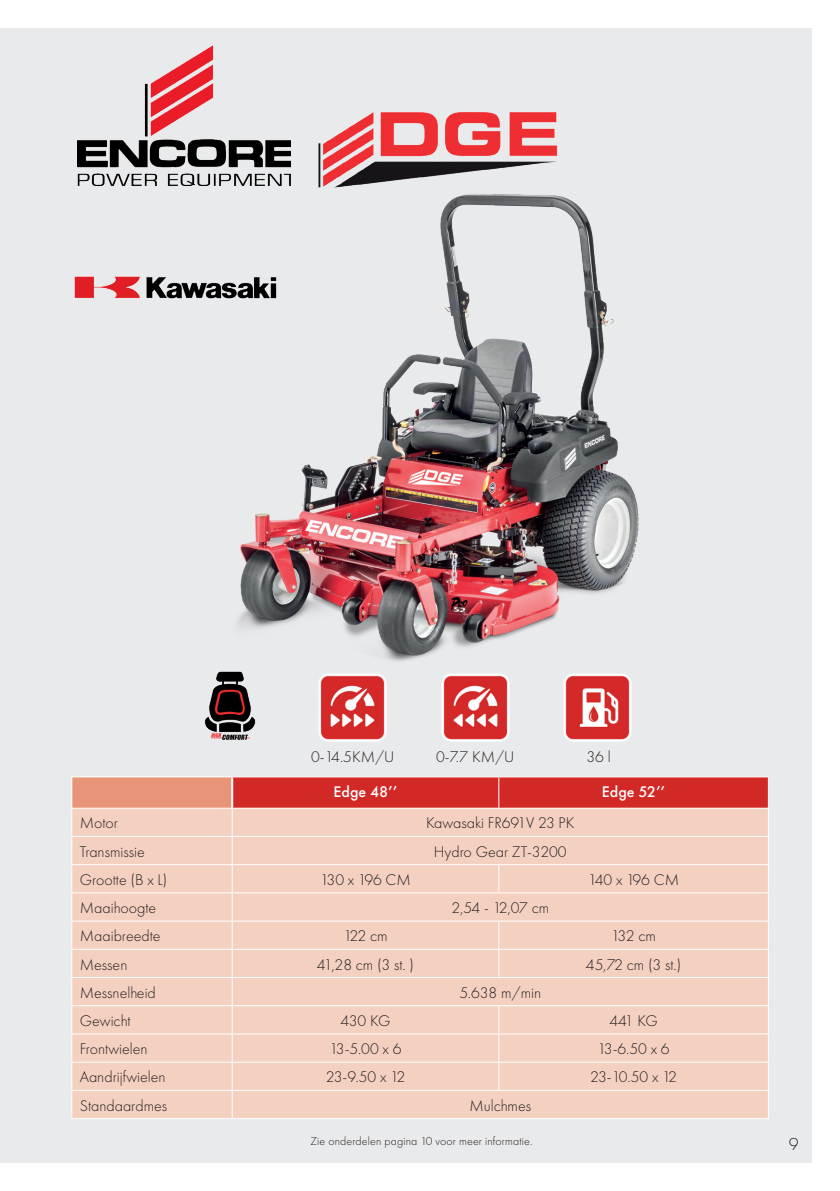
<style>
.page{position:relative;width:840px;height:1191px;background:#fff}
.page>*{position:absolute;margin:0;border:0;box-sizing:border-box;transform-origin:0 0}
.t1{font:300 18px "Futura PT";color:#231f20}
.t2{font:300 16px "Futura PT";color:#231f20}
.t3{font:500 16px "Futura PT";color:#fff}
.t4{font:300 12px "Futura PT";letter-spacing:.01em;color:#231f20}
</style>
<div class="page">
<div style="left:0;top:28px;width:811px;height:1134px;background:#e9eaeb"></div>
<img style="left:182px;top:183px;width:457px;height:478px">
<img style="left:74px;top:258px;width:203px;height:58px">
<img style="left:205px;top:671px;width:51px;height:69px">
<img style="left:313px;top:112px;width:251px;height:92px">
<img style="left:78px;top:45px;width:212px;height:140px">
<div style="left:72px;top:777px;width:160px;height:31px;background:#e79478"></div>
<div style="left:72px;top:808px;width:159px;height:310px;background:#f4d0c0"></div>
<hr style="left:71px;top:1118px;width:161px;height:1px;background:#fff">
<hr style="left:232px;top:1118px;width:266px;height:1px;background:#fff">
<hr style="left:498px;top:1118px;width:270px;height:1px;background:#fff">
<hr style="left:498px;top:776px;width:270px;height:1px;background:#fff">
<hr style="left:71px;top:836px;width:161px;height:1px;background:#fff">
<hr style="left:71px;top:864px;width:161px;height:1px;background:#fff">
<hr style="left:71px;top:892px;width:161px;height:1px;background:#fff">
<hr style="left:71px;top:920px;width:161px;height:1px;background:#fff">
<hr style="left:71px;top:948px;width:161px;height:1px;background:#fff">
<hr style="left:71px;top:977px;width:161px;height:1px;background:#fff">
<hr style="left:71px;top:1005px;width:161px;height:1px;background:#fff">
<hr style="left:71px;top:1033px;width:161px;height:1px;background:#fff">
<hr style="left:71px;top:1061px;width:161px;height:1px;background:#fff">
<svg style="left:71px;top:808px;width:1px;height:310px"></svg>
<hr style="left:71px;top:1089px;width:161px;height:1px;background:#fff">
<svg style="left:231px;top:777px;width:537px;height:341px;background:#f1c3b4"></svg>
<hr style="left:232px;top:1089px;width:266px;height:1px;background:#fff">
<hr style="left:71px;top:776px;width:161px;height:1px;background:#fff">
<hr style="left:71px;top:777px;width:1px;height:30px;background:#fff">
<hr style="left:232px;top:776px;width:266px;height:1px;background:#fff">
<hr style="left:498px;top:777px;width:1px;height:30px;background:#fff">
<hr style="left:71px;top:807px;width:161px;height:1px;background:#fff">
<hr style="left:232px;top:807px;width:266px;height:1px;background:#fff">
<img style="left:318px;top:674px;width:69px;height:68px">
<img style="left:441px;top:674px;width:69px;height:68px">
<img style="left:563px;top:674px;width:69px;height:68px">
<p class="t2" style="left:311px;top:747px;width:85px">0-14.5KM/U</p>
<p class="t2" style="left:436px;top:747px;width:80px">0-7.7 KM/U</p>
<p class="t2" style="left:586px;top:747px;width:26px">36 l</p>
<p class="t3" style="left:333px;top:782px;width:65px">Edge 48’’</p>
<p class="t3" style="left:601px;top:782px;width:65px">Edge 52’’</p>
<p class="t2" style="left:80px;top:814px;width:40px">Motor</p>
<p class="t2" style="left:426px;top:814px;width:149px">Kawasaki FR691V 23 PK</p>
<p class="t2" style="left:80px;top:842px;width:66px">Transmissie</p>
<p class="t2" style="left:433px;top:842px;width:134px">Hydro Gear ZT-3200</p>
<p class="t2" style="left:80px;top:870px;width:89px">Grootte (B x L)</p>
<p class="t2" style="left:320px;top:870px;width:92px">130 x 196 CM</p>
<p class="t2" style="left:588px;top:870px;width:92px">140 x 196 CM</p>
<p class="t2" style="left:80px;top:898px;width:78px">Maaihoogte</p>
<p class="t2" style="left:451px;top:898px;width:99px">2,54 - 12,07 cm</p>
<p class="t2" style="left:80px;top:927px;width:82px">Maaibreedte</p>
<p class="t2" style="left:343px;top:927px;width:46px">122 cm</p>
<p class="t2" style="left:611px;top:927px;width:46px">132 cm</p>
<p class="t2" style="left:80px;top:955px;width:49px">Messen</p>
<p class="t2" style="left:317px;top:955px;width:98px">41,28 cm (3 st. )</p>
<p class="t2" style="left:585px;top:955px;width:97px">45,72 cm (3 st.)</p>
<p class="t2" style="left:80px;top:983px;width:77px">Messnelheid</p>
<p class="t2" style="left:459px;top:983px;width:83px">5.638 m/min</p>
<p class="t2" style="left:80px;top:1011px;width:52px">Gewicht</p>
<p class="t2" style="left:340px;top:1011px;width:51px">430 KG</p>
<p class="t2" style="left:609px;top:1011px;width:50px">441 KG</p>
<p class="t2" style="left:80px;top:1039px;width:69px">Frontwielen</p>
<p class="t2" style="left:329px;top:1039px;width:73px">13-5.00 x 6</p>
<p class="t2" style="left:597px;top:1039px;width:74px">13-6.50 x 6</p>
<p class="t2" style="left:80px;top:1068px;width:87px">Aandrijfwielen</p>
<p class="t2" style="left:326px;top:1068px;width:81px">23-9.50 x 12</p>
<p class="t2" style="left:590px;top:1068px;width:88px">23-10.50 x 12</p>
<p class="t2" style="left:80px;top:1096px;width:89px">Standaardmes</p>
<p class="t2" style="left:469px;top:1096px;width:63px">Mulchmes</p>
<p class="t4" style="left:310px;top:1134px;width:223px">Zie onderdelen pagina 10 voor meer informatie.</p>
<p class="t1" style="left:788px;top:1133px;width:11px">9</p>
</div>
